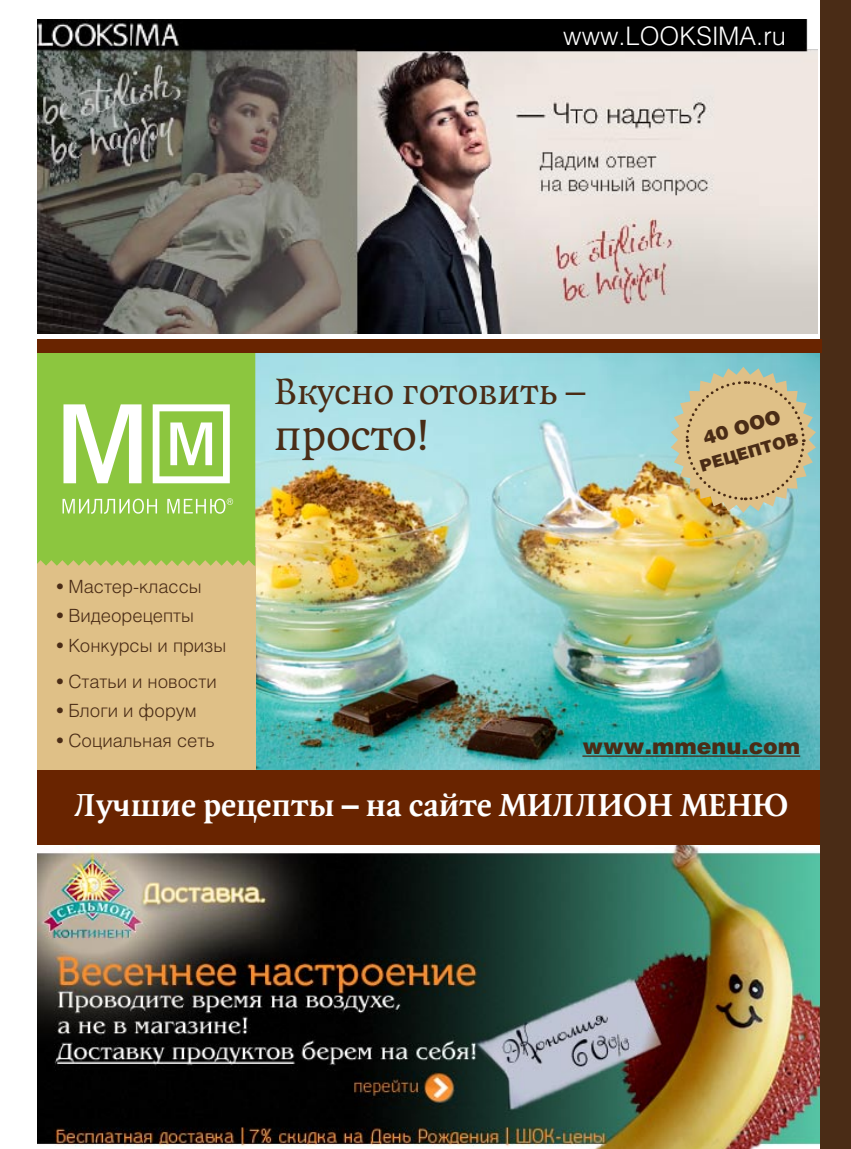
<style>
.page{position:relative;width:851px;height:1149px;background:#fff}
.page>*{position:absolute;margin:0;border:0;box-sizing:border-box;transform-origin:0 0}
.t1{font:47.1px "Quadraat Cyr";color:#4a2c16}
.t2{font:39.45px "Quadraat Cyr";color:#4a2c16}
.t3{font:700 34.2px "Quadraat Cyr";color:#fff}
.t4{font:300 25.5px "Helios";color:#fff}
.t5{font:900 21.9px "Helios";color:#4a2c16}
.t6{font:900 19.05px "Helios";color:#4a2c16}
.t7{font:300 18.3px "Helios";color:#4a2c16}
.t8{font:900 16.35px "Helios";color:#4a2c16}
.s1{font-weight:400}
</style>
<div class="page">
<img style="left:255px;top:352px;width:565px;height:418px">
<div style="left:35px;top:547px;width:220px;height:230px;background:#dfc087"></div>
<div style="left:37px;top:770px;width:813px;height:78px;background:#692400"></div>
<img style="left:37px;top:845px;width:783px;height:303px">
<div style="left:36px;top:352px;width:219px;height:213px;background:#8cc63f"></div>
<svg style="left:63px;top:498px;width:170px;height:15px;background:#aad572"></svg>
<svg style="left:63px;top:404px;width:78px;height:79px"></svg>
<svg style="left:153px;top:404px;width:77px;height:79px"></svg>
<img style="left:37px;top:20px;width:780px;height:313px">
<div style="left:820px;top:0;width:30px;height:1148px;background:#4a2c16"></div>
<hr style="left:582px;top:755px;width:218px;height:1px;background:#4a2c16">
<svg style="left:670px;top:366px;width:145px;height:146px;background:#c7bf93"></svg>
<div style="left:37px;top:339px;width:784px;height:13px;background:#692400"></div>
<h3 class="t4" style="left:563px;top:21px;width:224px">www.LOOKSIMA.ru</h3>
<h2 class="t2" style="left:274px;top:369px;width:312px">Вкусно готовить –</h2>
<h1 class="t1" style="left:274px;top:409px;width:156px">просто!</h1>
<p class="t6" style="left:700px;top:426px;width:81px;rotate:-16deg">40 ооо</p>
<p class="t8" style="left:697px;top:456px;width:103px;rotate:-16deg">рецептов</p>
<p class="t7" style="left:57px;top:575px;width:146px"><span class="s1">•</span> Мастер-классы</p>
<p class="t7" style="left:57px;top:604px;width:139px"><span class="s1">•</span> Видеорецепты</p>
<p class="t7" style="left:57px;top:634px;width:171px"><span class="s1">•</span> Конкурсы и призы</p>
<p class="t7" style="left:57px;top:669px;width:161px"><span class="s1">•</span> Статьи и новости</p>
<p class="t7" style="left:57px;top:699px;width:141px"><span class="s1">•</span> Блоги и форум</p>
<p class="t7" style="left:57px;top:729px;width:159px"><span class="s1">•</span> Социальная сеть</p>
<p class="t5" style="left:582px;top:732px;width:219px">www.mmenu.com</p>
<h3 class="t3" style="left:74px;top:786px;width:715px">Лучшие рецепты – на сайте МИЛЛИОН МЕНЮ</h3>
</div>
